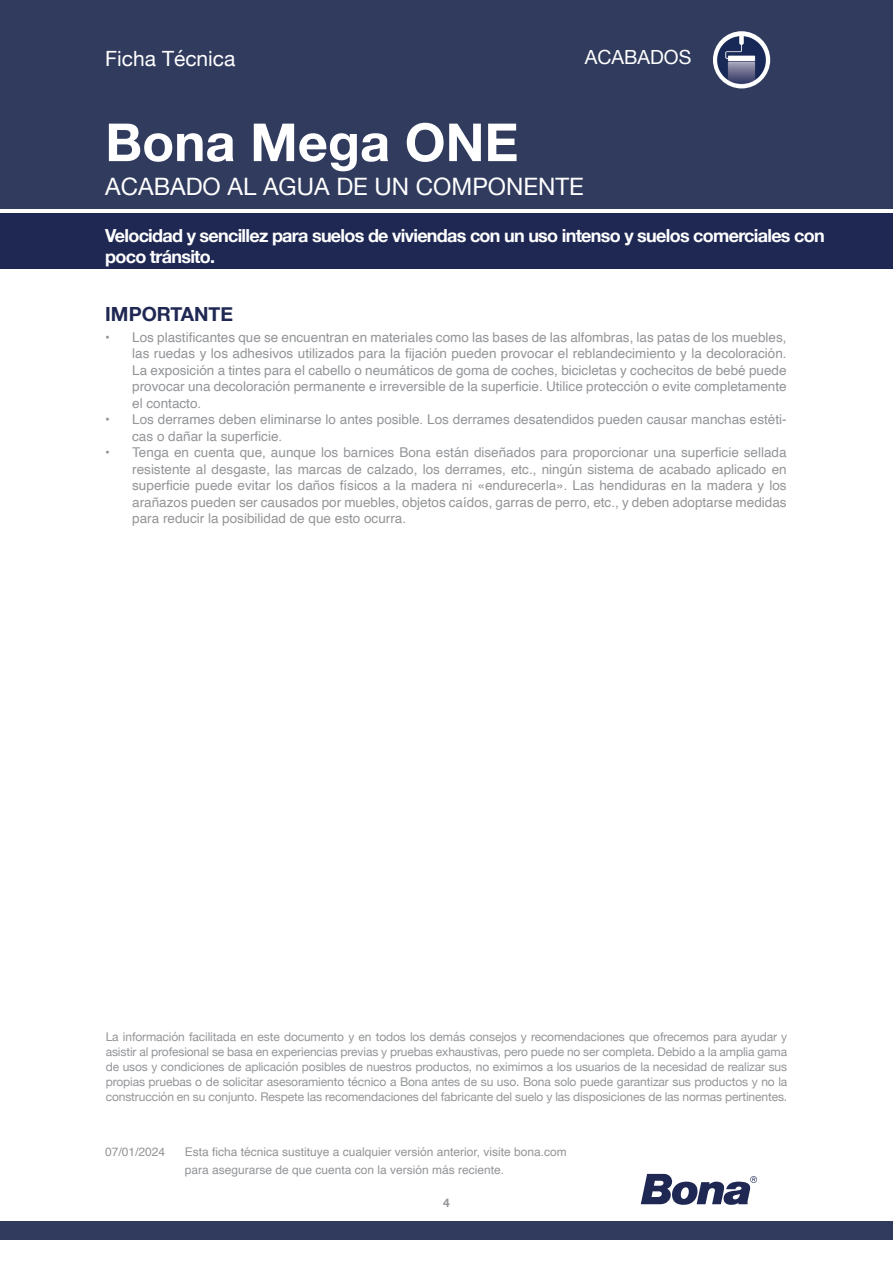
<style>
.page{position:relative;width:893px;height:1263px;background:#fff}
.page>*{position:absolute;margin:0;border:0;box-sizing:border-box;transform-origin:0 0}
.t1{font:700 52.5px "Helvetica Neue";color:#fff}
.t2{font:24px "Helvetica Neue";color:#fff}
.t3{font:21px "Helvetica Neue";color:#fff}
.t4{font:700 19.5px "Helvetica Neue";color:#1e2853}
.t5{font:19.5px "Helvetica Neue";color:#fff}
.t6{font:700 18px/21.6px "Helvetica Neue";letter-spacing:-.04em;color:#fff}
.t7{font:13.5px/16.5px "Helvetica";color:#939598;text-align:justify}
.t8{font:12px/15px "Helvetica Neue";letter-spacing:-.01em;color:#939598;text-align:justify}
.t9{font:12px/18px "Helvetica";color:#939598}
.t10{font:700 12px "Helvetica Neue";color:#939598}
</style>
<div class="page">
<div style="left:0;top:0;width:893px;height:209px;background:#303b5e"></div>
<div style="left:0;top:213px;width:893px;height:55px;background:#1e2853"></div>
<svg style="left:641px;top:1174px;width:116px;height:31px"></svg>
<div style="left:0;top:1221px;width:893px;height:19px;background:#303b5e"></div>
<img style="left:713px;top:31px;width:57px;height:57px;border-radius:29px">
<h3 class="t3" style="left:105px;top:43px;width:132px">Ficha Técnica</h3>
<h3 class="t5" style="left:585px;top:43px;width:108px">ACABADOS</h3>
<h1 class="t1" style="left:105px;top:110px;width:415px">Bona Mega ONE</h1>
<h2 class="t2" style="left:105px;top:169px;width:480px">ACABADO AL AGUA DE UN COMPONENTE</h2>
<h3 class="t6" style="left:105px;top:224px;width:721px">Velocidad y sencillez para suelos de viviendas con un uso intenso y suelos comerciales con poco tránsito.</h3>
<p class="t4" style="left:105px;top:302px;width:129px">IMPORTANTE</p>
<p class="t7" style="left:132px;top:329px;width:656px;text-indent:-27px">• Los plastificantes que se encuentran en materiales como las bases de las alfombras, las patas de los muebles, las ruedas y los adhesivos utilizados para la fijación pueden provocar el reblandecimiento y la decoloración.<br>La exposición a tintes para el cabello o neumáticos de goma de coches, bicicletas y cochecitos de bebé puede provocar una decoloración permanente e irreversible de la superficie. Utilice protección o evite completamente el contacto.</p>
<p class="t7" style="left:132px;top:412px;width:656px;text-indent:-27px">• Los derrames deben eliminarse lo antes posible. Los derrames desatendidos pueden causar manchas estéti&shy;cas o dañar la superficie.</p>
<p class="t7" style="left:132px;top:445px;width:656px;text-indent:-27px">• Tenga en cuenta que, aunque los barnices Bona están diseñados para proporcionar una superficie sellada resistente al desgaste, las marcas de calzado, los derrames, etc., ningún sistema de acabado aplicado en superficie puede evitar los daños físicos a la madera ni «endurecerla». Las hendiduras en la madera y los arañazos pueden ser causados por muebles, objetos caídos, garras de perro, etc., y deben adoptarse medidas para reducir la posibilidad de que esto ocurra.</p>
<p class="t8" style="left:106px;top:1029px;width:683px">La información facilitada en este documento y en todos los demás consejos y recomendaciones que ofrecemos para ayudar y asistir al profesional se basa en experiencias previas y pruebas exhaustivas, pero puede no ser completa. Debido a la amplia gama de usos y condiciones de aplicación posibles de nuestros productos, no eximimos a los usuarios de la necesidad de realizar sus propias pruebas o de solicitar asesoramiento técnico a Bona antes de su uso. Bona solo puede garantizar sus productos y no la construcción en su conjunto. Respete las recomendaciones del fabricante del suelo y las disposiciones de las normas pertinentes.</p>
<p class="t9" style="left:105px;top:1143px;width:62px">07/01/2024</p>
<p class="t9" style="left:185px;top:1143px;width:384px">Esta ficha técnica sustituye a cualquier versión anterior, visite bona.com para asegurarse de que cuenta con la versión más reciente.</p>
<p class="t10" style="left:443px;top:1195px;width:8px">4</p>
</div>
